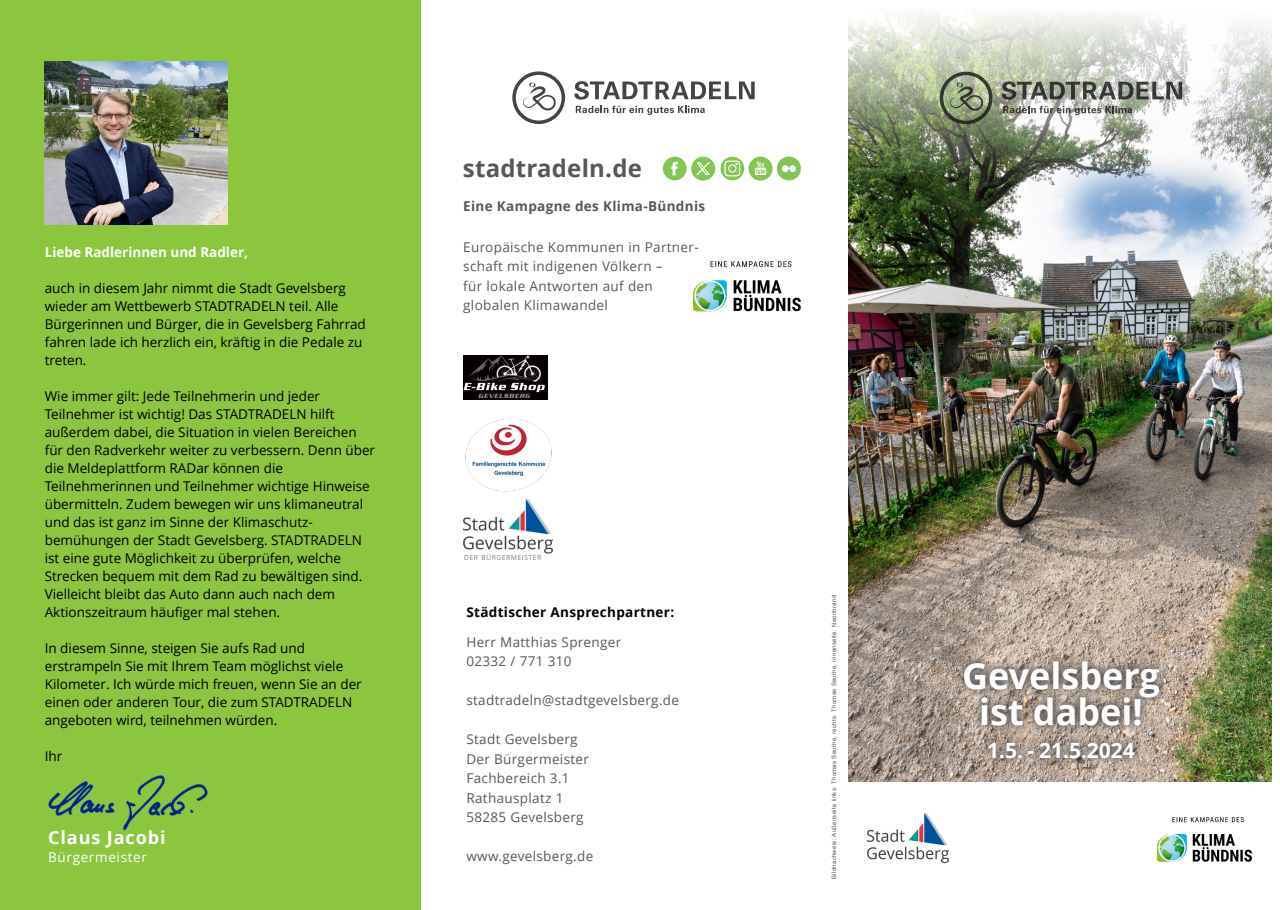
<style>
.page{position:relative;width:1280px;height:910px;background:#fff}
.page>*{position:absolute;margin:0;border:0;box-sizing:border-box;transform-origin:0 0}
.t1{font:700 36px/36px "Open Sans";color:#fff;text-align:center}
.t2{font:700 24px "Open Sans";letter-spacing:.01em;color:#57585a}
.t3{font:700 21px "Open Sans";color:#fff}
.t4{font:700 18px "Open Sans";letter-spacing:.05em;color:#fff}
.t5{font:13.5px/18px "Open Sans";color:#000001}
.t6{font:13.5px/19.5px "Open Sans";letter-spacing:.025em;color:#57585a}
.t7{font:700 13.5px "Open Sans";letter-spacing:.025em;color:#57585a}
.t8{font:700 13.5px "Open Sans";letter-spacing:.025em;color:#000001}
.t9{font:700 13.5px "Open Sans";color:#fff}
.t10{font:13.5px "Open Sans";letter-spacing:.05em;color:#fff}
.t11{font:6px "Arial";letter-spacing:.05em;color:#57585a}
</style>
<div class="page">
<img style="left:848px;top:13px;width:423px;height:769px">
<div style="left:0;top:0;width:421px;height:910px;background:#8bc63e"></div>
<img style="left:954px;top:652px;width:215px;height:115px">
<svg style="left:512px;top:71px;width:53px;height:53px"></svg>
<svg style="left:574px;top:81px;width:181px;height:19px"></svg>
<svg style="left:576px;top:106px;width:129px;height:9px"></svg>
<svg style="left:940px;top:72px;width:52px;height:52px;background:#848f73"></svg>
<svg style="left:1002px;top:81px;width:180px;height:19px;background:#83857e"></svg>
<svg style="left:1003px;top:106px;width:129px;height:9px"></svg>
<div style="left:663px;top:157px;width:24px;height:23px;background:#85c553;border-radius:50%"></div>
<svg style="left:671px;top:162px;width:7px;height:13px"></svg>
<div style="left:748px;top:157px;width:24px;height:24px;background:#85c553;border-radius:50%"></div>
<svg style="left:755px;top:161px;width:11px;height:14px"></svg>
<svg style="left:720px;top:157px;width:24px;height:23px"></svg>
<div style="left:724px;top:161px;width:16px;height:15px;border:1px solid #fff;border-radius:3px"></div>
<div style="left:728px;top:164px;width:8px;height:9px;border:1px solid #fff;border-radius:50%"></div>
<div style="left:777px;top:156px;width:24px;height:24px;background:#85c553;border-radius:50%"></div>
<div style="left:782px;top:165px;width:6px;height:7px;background:#fff;border-radius:50%"></div>
<div style="left:789px;top:165px;width:7px;height:7px;background:#fff;border-radius:50%"></div>
<div style="left:463px;top:355px;width:85px;height:44px;background:#060002"></div>
<img style="left:463px;top:355px;width:82px;height:43px">
<img style="left:463px;top:418px;width:90px;height:141px">
<img style="left:867px;top:813px;width:82px;height:51px">
<img style="left:45px;top:62px;width:183px;height:162px">
<img style="left:694px;top:261px;width:107px;height:51px">
<img style="left:1157px;top:817px;width:95px;height:45px">
<img style="left:48px;top:775px;width:160px;height:55px">
<svg style="left:691px;top:157px;width:24px;height:24px"></svg>
<p class="t9" style="left:45px;top:246px;width:205px">Liebe Radlerinnen und Radler,</p>
<p class="t5" style="left:45px;top:280px;width:323px">auch in diesem Jahr nimmt die Stadt Gevelsberg wieder am Wettbewerb STADTRADELN teil. Alle Bürgerinnen und Bürger, die in Gevelsberg Fahrrad fahren lade ich herzlich ein, kräftig in die Pedale zu treten.</p>
<p class="t5" style="left:45px;top:388px;width:332px">Wie immer gilt: Jede Teilnehmerin und jeder Teilnehmer ist wichtig! Das STADTRADELN hilft außerdem dabei, die Situation in vielen Bereichen für den Radverkehr weiter zu verbessern. Denn über die Meldeplattform RADar können die Teilnehmerinnen und Teilnehmer wichtige Hinweise übermitteln. Zudem bewegen wir uns klimaneutral und das ist ganz im Sinne der Klimaschutz&shy;bemühungen der Stadt Gevelsberg. STADTRADELN ist eine gute Möglichkeit zu überprüfen, welche Strecken bequem mit dem Rad zu bewältigen sind.<br>Vielleicht bleibt das Auto dann auch nach dem Aktionszeitraum häufiger mal stehen.</p>
<p class="t5" style="left:45px;top:640px;width:318px">In diesem Sinne, steigen Sie aufs Rad und erstrampeln Sie mit Ihrem Team möglichst viele Kilometer. Ich würde mich freuen, wenn Sie an der einen oder anderen Tour, die zum STADTRADELN angeboten wird, teilnehmen würden.</p>
<p class="t5" style="left:45px;top:748px;width:19px">Ihr</p>
<h3 class="t4" style="left:48px;top:830px;width:119px">Claus Jacobi</h3>
<p class="t10" style="left:48px;top:852px;width:100px">Bürgermeister</p>
<h2 class="t2" style="left:463px;top:158px;width:181px">stadtradeln.de</h2>
<p class="t7" style="left:463px;top:201px;width:243px">Eine Kampagne des Klima-Bündnis</p>
<p class="t6" style="left:463px;top:238px;width:237px">Europäische Kommunen in Partner&shy;schaft mit indigenen Völkern –<br>für lokale Antworten auf den globalen Klimawandel</p>
<p class="t8" style="left:466px;top:606px;width:209px">Städtischer Ansprechpartner:</p>
<p class="t6" style="left:466px;top:634px;width:156px">Herr Matthias Sprenger<br>02332 / 771 310</p>
<p class="t6" style="left:466px;top:692px;width:214px">stadtradeln@stadtgevelsberg.de</p>
<p class="t6" style="left:466px;top:731px;width:124px">Stadt Gevelsberg<br>Der Bürgermeister<br>Fachbereich 3.1<br>Rathausplatz 1<br>58285 Gevelsberg</p>
<p class="t6" style="left:466px;top:848px;width:128px">www.gevelsberg.de</p>
<p class="t11" style="left:832px;top:879px;width:285px;rotate:-90deg">Bildnachweis: Außenseite links: Thomas Seuthe, rechts: Thomas Seuthe, Innenseite: Neonbrand</p>
<h1 class="t1" style="left:962px;top:661px;width:199px">Gevelsberg ist dabei!</h1>
<h3 class="t3" style="left:987px;top:742px;width:149px">1.5. - 21.5.2024</h3>
</div>
